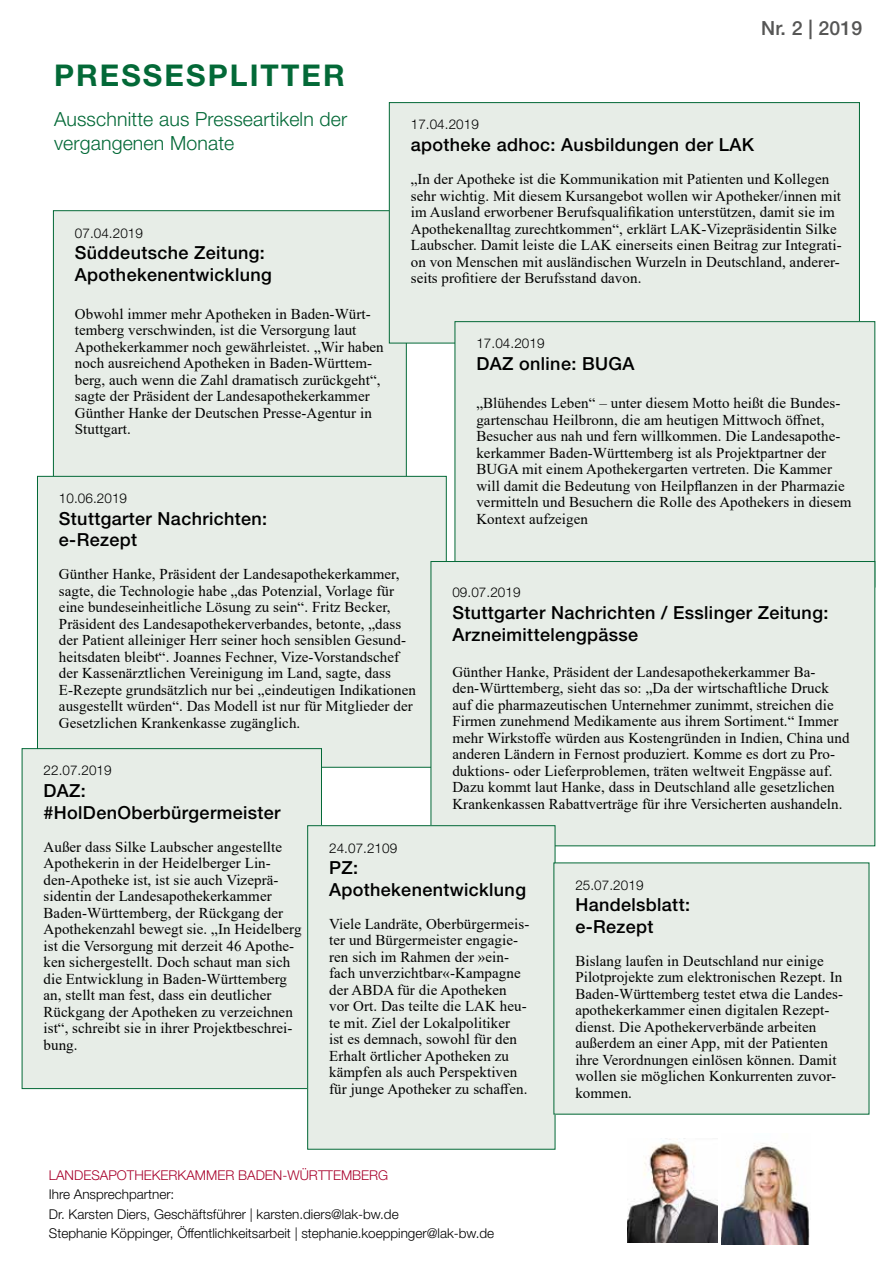
<style>
.page{position:relative;width:893px;height:1263px;background:#fff}
.page>*{position:absolute;margin:0;border:0;box-sizing:border-box;transform-origin:0 0}
.t1{font:700 30px "Helvetica Neue LT Std";letter-spacing:.07em;color:#036937}
.t2{font:300 19.5px/24px "Helvetica Neue LT Std";letter-spacing:.01em;color:#036937}
.t3{font:500 19.5px "Helvetica Neue LT Std";letter-spacing:.01em;color:#565655}
.t4{font:500 18px/21.6px "Helvetica Neue LT Std";letter-spacing:.02em;color:#000}
.t5{font:15px/16.5px "Times New Roman";letter-spacing:.005em;color:#000}
.t6{font:300 13.5px/19.5px "Helvetica Neue LT";color:#000}
.t7{font:300 13.5px "Helvetica Neue LT Std";letter-spacing:.005em;color:#000}
.t8{font:300 13.5px "Helvetica Neue LT";color:#a8002b}
</style>
<div class="page">
<img style="left:628px;top:1139px;width:89px;height:104px">
<img style="left:721px;top:1143px;width:89px;height:101px">
<div style="left:53px;top:211px;width:353px;height:291px;background:#e7ede7"></div>
<div style="left:389px;top:103px;width:470px;height:240px;background:#e7ede7"></div>
<div style="left:37px;top:476px;width:409px;height:291px;background:#e7ede7"></div>
<div style="left:22px;top:749px;width:299px;height:339px;background:#e7ede7"></div>
<div style="left:455px;top:322px;width:420px;height:265px;background:#e7ede7"></div>
<div style="left:431px;top:561px;width:444px;height:285px;background:#e7ede7"></div>
<div style="left:431px;top:561px;width:444px;height:285px;border:1px solid #036937"></div>
<div style="left:308px;top:826px;width:247px;height:323px;background:#e7ede7"></div>
<div style="left:307px;top:825px;width:248px;height:324px;border:1px solid #036937"></div>
<div style="left:554px;top:863px;width:315px;height:251px;background:#e7ede7"></div>
<h2 class="t3" style="left:761px;top:17px;width:103px">Nr. 2 | 2019</h2>
<h1 class="t1" style="left:54px;top:57px;width:292px">PRESSESPLITTER</h1>
<h2 class="t2" style="left:54px;top:107px;width:295px">Ausschnitte aus Presseartikeln der vergangenen Monate</h2>
<p class="t7" style="left:411px;top:116px;width:70px">17.04.2019</p>
<p class="t4" style="left:411px;top:134px;width:345px">apotheke adhoc: Ausbildungen der LAK</p>
<p class="t5" style="left:411px;top:170px;width:432px">„In der Apotheke ist die Kommunikation mit Patienten und Kollegen sehr wichtig. Mit diesem Kursangebot wollen wir Apotheker/innen mit im Ausland erworbener Berufsqualifikation unterstützen, damit sie im Apothekenalltag zurechtkommen“, erklärt LAK-Vizepräsidentin Silke Laubscher. Damit leiste die LAK einerseits einen Beitrag zur Integrati&shy;on von Menschen mit ausländischen Wurzeln in Deutschland, anderer&shy;seits profitiere der Berufsstand davon.</p>
<p class="t7" style="left:75px;top:224px;width:70px">07.04.2019</p>
<p class="t4" style="left:75px;top:242px;width:198px">Süddeutsche Zeitung:<br>Apothekenentwicklung</p>
<p class="t5" style="left:75px;top:305px;width:310px">Obwohl immer mehr Apotheken in Baden-Würt&shy;temberg verschwinden, ist die Versorgung laut Apothekerkammer noch gewährleistet. „Wir haben noch ausreichend Apotheken in Baden-Württem&shy;berg, auch wenn die Zahl dramatisch zurückgeht“, sagte der Präsident der Landesapothekerkammer Günther Hanke der Deutschen Presse-Agentur in Stuttgart.</p>
<p class="t7" style="left:476px;top:335px;width:70px">17.04.2019</p>
<p class="t4" style="left:476px;top:353px;width:160px">DAZ online: BUGA</p>
<p class="t5" style="left:476px;top:394px;width:377px">„Blühendes Leben“ – unter diesem Motto heißt die Bundes&shy;gartenschau Heilbronn, die am heutigen Mittwoch öffnet, Besucher aus nah und fern willkommen. Die Landesapothe&shy;kerkammer Baden-Württemberg ist als Projektpartner der BUGA mit einem Apothekergarten vertreten. Die Kammer will damit die Bedeutung von Heilpflanzen in der Pharmazie vermitteln und Besuchern die Rolle des Apothekers in diesem Kontext aufzeigen</p>
<p class="t7" style="left:59px;top:490px;width:70px">10.06.2019</p>
<p class="t4" style="left:59px;top:507px;width:210px">Stuttgarter Nachrichten: e-Rezept</p>
<p class="t5" style="left:59px;top:566px;width:359px">Günther Hanke, Präsident der Landesapothekerkammer, sagte, die Technologie habe „das Potenzial, Vorlage für eine bundeseinheitliche Lösung zu sein“. Fritz Becker, Präsident des Landesapothekerverbandes, betonte, „dass der Patient alleiniger Herr seiner hoch sensiblen Gesund&shy;heitsdaten bleibt“. Joannes Fechner, Vize-Vorstandschef der Kassenärztlichen Vereinigung im Land, sagte, dass E-Rezepte grundsätzlich nur bei „eindeutigen Indikationen ausgestellt würden“. Das Modell ist nur für Mitglieder der Gesetzlichen Krankenkasse zugänglich.</p>
<p class="t7" style="left:44px;top:762px;width:70px">22.07.2019</p>
<p class="t4" style="left:44px;top:780px;width:239px">DAZ: #HolDenOberbürgermeister</p>
<p class="t5" style="left:44px;top:838px;width:259px">Außer dass Silke Laubscher angestellte Apothekerin in der Heidelberger Lin&shy;den-Apotheke ist, ist sie auch Vizeprä&shy;sidentin der Landesapothekerkammer Baden-Württemberg, der Rückgang der Apothekenzahl bewegt sie. „In Heidelberg ist die Versorgung mit derzeit 46 Apothe&shy;ken sichergestellt. Doch schaut man sich die Entwicklung in Baden-Württemberg an, stellt man fest, dass ein deutlicher Rückgang der Apotheken zu verzeichnen ist“, schreibt sie in ihrer Projektbeschrei&shy;bung.</p>
<p class="t7" style="left:452px;top:584px;width:70px">09.07.2019</p>
<p class="t4" style="left:452px;top:602px;width:377px">Stuttgarter Nachrichten / Esslinger Zeitung:<br>Arzneimittelengpässe</p>
<p class="t5" style="left:452px;top:663px;width:399px">Günther Hanke, Präsident der Landesapothekerkammer Ba&shy;den-Württemberg, sieht das so: „Da der wirtschaftliche Druck auf die pharmazeutischen Unternehmer zunimmt, streichen die Firmen zunehmend Medikamente aus ihrem Sortiment.“ Immer mehr Wirkstoffe würden aus Kostengründen in Indien, China und anderen Ländern in Fernost produziert. Komme es dort zu Pro&shy;duktions- oder Lieferproblemen, träten weltweit Engpässe auf.<br>Dazu kommt laut Hanke, dass in Deutschland alle gesetzlichen Krankenkassen Rabattverträge für ihre Versicherten aushandeln.</p>
<p class="t7" style="left:329px;top:839px;width:70px">24.07.2109</p>
<p class="t4" style="left:329px;top:857px;width:198px">PZ:<br>Apothekenentwicklung</p>
<p class="t5" style="left:329px;top:915px;width:202px">Viele Landräte, Oberbürgermeis&shy;ter und Bürgermeister engagie&shy;ren sich im Rahmen der »ein&shy;fach unverzichtbar«-Kampagne der ABDA für die Apotheken vor Ort. Das teilte die LAK heu&shy;te mit. Ziel der Lokalpolitiker<br>ist es demnach, sowohl für den<br>Erhalt örtlicher Apotheken zu kämpfen als auch Perspektiven für junge Apotheker zu schaffen.</p>
<p class="t7" style="left:575px;top:877px;width:70px">25.07.2019</p>
<p class="t4" style="left:575px;top:894px;width:116px">Handelsblatt: e-Rezept</p>
<p class="t5" style="left:575px;top:952px;width:269px">Bislang laufen in Deutschland nur einige Pilotprojekte zum elektronischen Rezept. In Baden-Württemberg testet etwa die Landes&shy;apothekerkammer einen digitalen Rezept&shy;dienst. Die Apothekerverbände arbeiten außerdem an einer App, mit der Patienten ihre Verordnungen einlösen können. Damit wollen sie möglichen Konkurrenten zuvor&shy;kommen.</p>
<p class="t8" style="left:49px;top:1167px;width:341px">LANDESAPOTHEKERKAMMER BADEN-WÜRTTEMBERG</p>
<p class="t6" style="left:49px;top:1184px;width:447px">Ihre Ansprechpartner:<br>Dr. Karsten Diers, Geschäftsführer | karsten.diers@lak-bw.de<br>Stephanie Köppinger, Öffentlichkeitsarbeit | stephanie.koeppinger@lak-bw.de</p>
</div>
